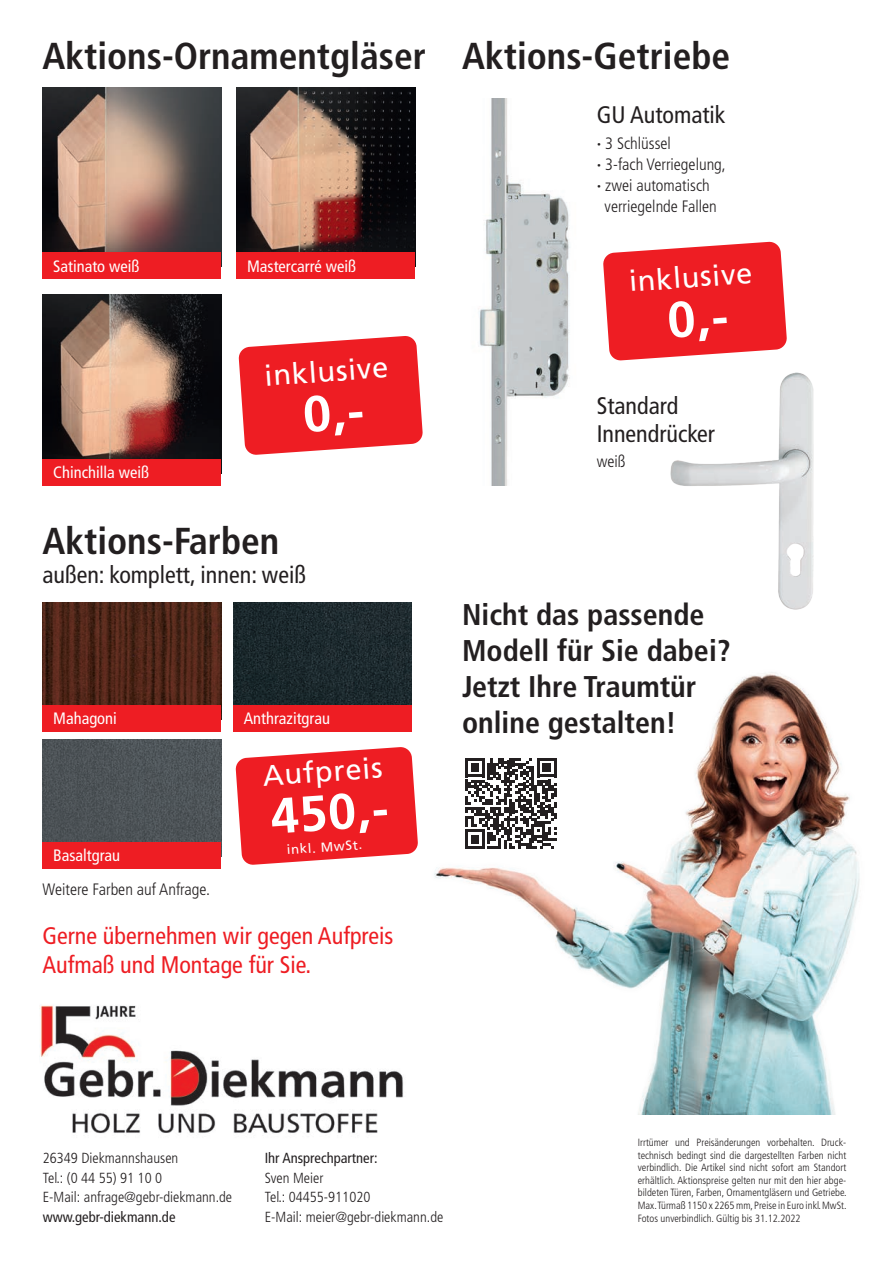
<style>
.page{position:relative;width:893px;height:1263px;background:#fff}
.page>*{position:absolute;margin:0;border:0;box-sizing:border-box;transform-origin:0 0}
.t1{font:700 49.95px "Frutiger LT Pro";color:#fff}
.t2{font:700 condensed 37.5px "Frutiger LT Pro";color:#231f20}
.t3{font:700 condensed 30px/36px "Frutiger LT Pro";color:#231f20}
.t4{font:29.1px "Frutiger LT Pro";color:#fff}
.t5{font:condensed 24px/28.2px "Frutiger LT Pro";color:#231f20}
.t6{font:condensed 24px/28.8px "Frutiger LT Pro";color:#ee1d23}
.t7{font:300 condensed 16.5px "Frutiger LT Pro";color:#231f20}
.t8{font:condensed 16.5px "Frutiger LT Pro";color:#fff}
.t9{font:300 condensed 14.55px/19.5px "Frutiger LT Pro";color:#231f20}
.t10{font:condensed 14.55px "Frutiger LT Pro";color:#231f20}
.t11{font:13.2px "Frutiger LT Pro";color:#fff}
.t12{font:300 condensed 10.5px/12.6px "Frutiger LT Pro";color:#231f20;text-align:justify}
.s1{font-weight:700;font-stretch:normal}
</style>
<div class="page">
<img style="left:434px;top:672px;width:426px;height:443px">
<svg style="left:235px;top:747px;width:183px;height:118px;background:#f03a3f"></svg>
<img style="left:43px;top:88px;width:178px;height:164px">
<img style="left:43px;top:602px;width:178px;height:103px">
<img style="left:43px;top:739px;width:178px;height:103px">
<img style="left:233px;top:602px;width:179px;height:103px">
<img style="left:43px;top:295px;width:178px;height:164px">
<img style="left:236px;top:88px;width:179px;height:164px">
<div style="left:43px;top:252px;width:178px;height:27px;background:#ee1d23"></div>
<div style="left:43px;top:705px;width:178px;height:26px;background:#ee1d23"></div>
<div style="left:43px;top:842px;width:178px;height:26px;background:#ee1d23"></div>
<div style="left:233px;top:705px;width:179px;height:26px;background:#ee1d23"></div>
<div style="left:236px;top:252px;width:179px;height:27px;background:#ee1d23"></div>
<div style="left:43px;top:459px;width:178px;height:26px;background:#ee1d23"></div>
<img style="left:478px;top:99px;width:92px;height:386px">
<svg style="left:465px;top:758px;width:91px;height:91px"></svg>
<img style="left:670px;top:372px;width:144px;height:238px">
<img style="left:40px;top:1005px;width:363px;height:129px">
<svg style="left:238px;top:336px;width:185px;height:119px;background:#f03a40"></svg>
<svg style="left:603px;top:241px;width:184px;height:120px;background:#f03b40"></svg>
<h2 class="t2" style="left:43px;top:34px;width:385px">Aktions-Ornamentgläser</h2>
<h3 class="t8" style="left:53px;top:256px;width:88px">Satinato weiß</h3>
<h3 class="t8" style="left:53px;top:463px;width:97px">Chinchilla weiß</h3>
<h3 class="t8" style="left:247px;top:256px;width:111px">Mastercarré weiß</h3>
<h3 class="t4" style="left:263px;top:358px;width:125px;rotate:-4deg">inklusive</h3>
<h2 class="t2" style="left:43px;top:518px;width:238px">Aktions-Farben</h2>
<h3 class="t5" style="left:43px;top:560px;width:265px">außen: komplett, innen: weiß</h3>
<h3 class="t8" style="left:53px;top:709px;width:65px">Mahagoni</h3>
<h3 class="t8" style="left:53px;top:846px;width:68px">Basaltgrau</h3>
<h3 class="t7" style="left:43px;top:880px;width:169px">Weitere Farben auf Anfrage.</h3>
<h3 class="t8" style="left:244px;top:709px;width:88px">Anthrazitgrau</h3>
<h3 class="t4" style="left:262px;top:758px;width:121px;rotate:-4deg">Aufpreis</h3>
<h1 class="t1" style="left:269px;top:787px;width:119px;rotate:-4deg">450,-</h1>
<p class="t11" style="left:286px;top:842px;width:77px;rotate:-4deg">inkl. MwSt.</p>
<h3 class="t6" style="left:43px;top:921px;width:352px">Gerne übernehmen wir gegen Aufpreis<br>Aufmaß und Montage für Sie.</h3>
<h2 class="t2" style="left:462px;top:34px;width:270px">Aktions-Getriebe</h2>
<h3 class="t5" style="left:597px;top:101px;width:130px">GU Automatik</h3>
<h3 class="t7" style="left:597px;top:133px;width:76px"><span class="s1">∙</span> 3 Schlüssel</h3>
<h3 class="t7" style="left:597px;top:154px;width:131px"><span class="s1">∙</span> 3-fach Verriegelung,</h3>
<h3 class="t7" style="left:597px;top:175px;width:115px"><span class="s1">∙</span> zwei automatisch</h3>
<h3 class="t7" style="left:605px;top:196px;width:114px">verriegelnde Fallen</h3>
<h3 class="t4" style="left:628px;top:264px;width:125px;rotate:-4deg">inklusive</h3>
<h3 class="t5" style="left:597px;top:392px;width:120px">Standard<br>Innendrücker</h3>
<h3 class="t7" style="left:597px;top:452px;width:30px">weiß</h3>
<h3 class="t3" style="left:462px;top:596px;width:270px">Nicht das passende<br>Modell für Sie dabei?<br>Jetzt Ihre Traumtür online gestalten!</h3>
<h3 class="t9" style="left:43px;top:1148px;width:191px">26349 Diekmannshausen<br>Tel.: (0 44 55) 91 10 0<br>E-Mail: anfrage@gebr-diekmann.de</h3>
<h3 class="t10" style="left:43px;top:1208px;width:134px">www.gebr-diekmann.de</h3>
<h3 class="t10" style="left:265px;top:1149px;width:114px">Ihr Ansprechpartner:</h3>
<h3 class="t9" style="left:265px;top:1168px;width:180px">Sven Meier<br>Tel.: 04455-911020<br>E-Mail: meier@gebr-diekmann.de</h3>
<p class="t12" style="left:638px;top:1136px;width:210px">Irrtümer und Preisänderungen vorbehalten. Druck&shy;technisch bedingt sind die dargestellten Farben nicht verbindlich. Die Artikel sind nicht sofort am Standort erhältlich. Aktionspreise gelten nur mit den hier abge&shy;bildeten Türen, Farben, Ornamentgläsern und Getriebe.<br>Max. Türmaß 1150 x 2265 mm, Preise in Euro inkl. MwSt.<br>Fotos unverbindlich. Gültig bis 31.12.2022</p>
</div>
